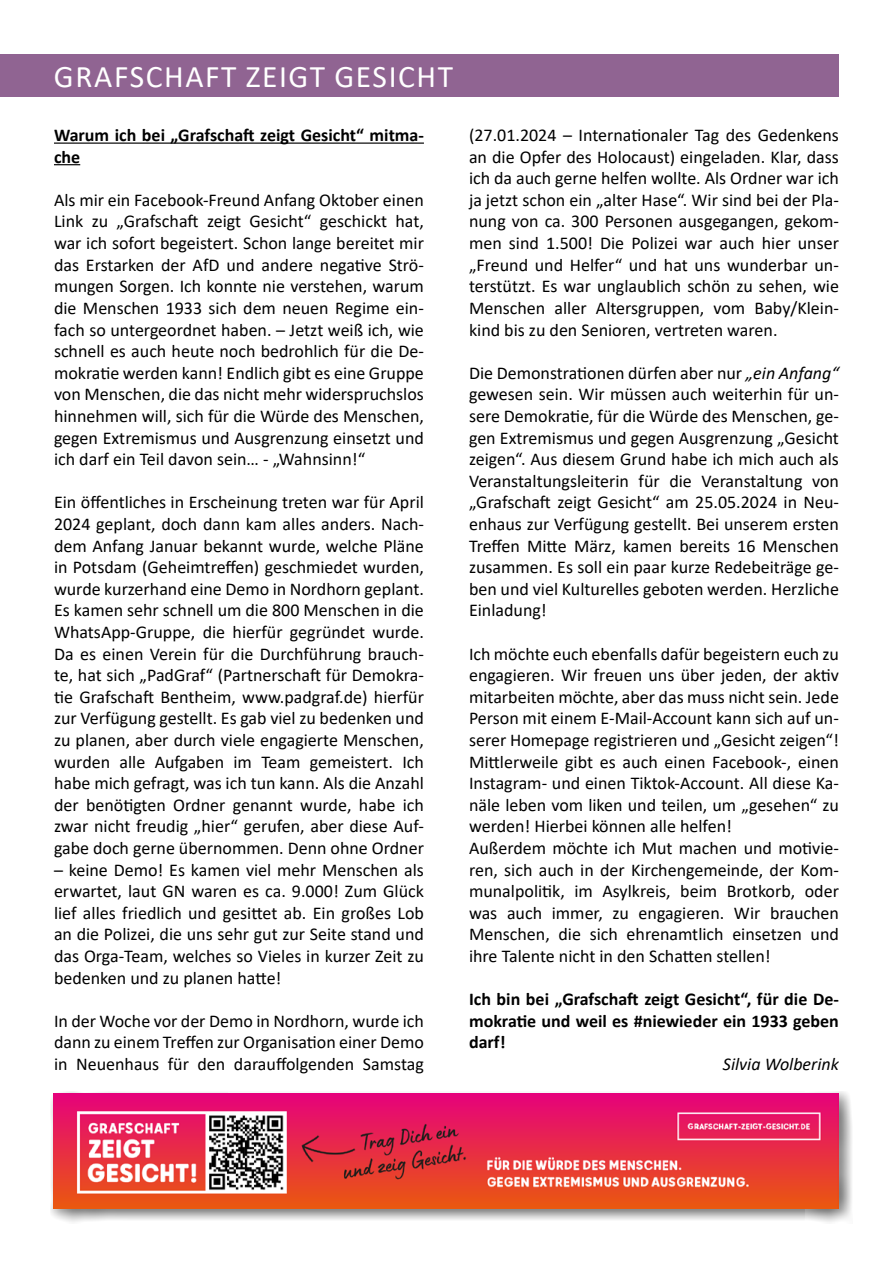
<style>
.page{position:relative;width:893px;height:1263px;background:#fff}
.page>*{position:absolute;margin:0;border:0;box-sizing:border-box;transform-origin:0 0}
.t1{font:31.5px "Calibri";letter-spacing:.05em;color:#fff}
.t2{font:18px/21.6px "Calibri";color:#000;text-align:justify}
.t3{font:700 18px/21.6px "Calibri";color:#000}
.t4{font:italic 18px "Calibri";color:#000}
.s1{font-style:italic}
</style>
<div class="page">
<div style="left:0;top:54px;width:839px;height:43px;background:#906492"></div>
<hr style="left:54px;top:143px;width:370px;height:1px;background:#000">
<svg style="left:54px;top:164px;width:26px;height:1px"></svg>
<div style="left:51px;top:1091px;width:802px;height:132px;background:#000;opacity:.5"></div>
<img style="left:53px;top:1093px;width:786px;height:116px">
<h1 class="t1" style="left:54px;top:55px;width:401px">GRAFSCHAFT ZEIGT GESICHT</h1>
<p class="t3" style="left:54px;top:124px;width:371px">Warum ich bei „Grafschaft zeigt Gesicht“ mitma&shy;che</p>
<p class="t2" style="left:54px;top:189px;width:371px">Als mir ein Facebook-Freund Anfang Oktober einen Link zu „Grafschaft zeigt Gesicht“ geschickt hat, war ich sofort begeistert. Schon lange bereitet mir das Erstarken der AfD und andere negative Strö&shy;mungen Sorgen. Ich konnte nie verstehen, warum die Menschen 1933 sich dem neuen Regime ein&shy;fach so untergeordnet haben. – Jetzt weiß ich, wie schnell es auch heute noch bedrohlich für die De&shy;mokratie werden kann! Endlich gibt es eine Gruppe von Menschen, die das nicht mehr widerspruchslos hinnehmen will, sich für die Würde des Menschen, gegen Extremismus und Ausgrenzung einsetzt und ich darf ein Teil davon sein… - „Wahnsinn!“</p>
<p class="t2" style="left:54px;top:491px;width:371px">Ein öffentliches in Erscheinung treten war für April 2024 geplant, doch dann kam alles anders. Nach&shy;dem Anfang Januar bekannt wurde, welche Pläne in Potsdam (Geheimtreffen) geschmiedet wurden, wurde kurzerhand eine Demo in Nordhorn geplant.<br>Es kamen sehr schnell um die 800 Menschen in die WhatsApp-Gruppe, die hierfür gegründet wurde.<br>Da es einen Verein für die Durchführung brauch&shy;te, hat sich „PadGraf“ (Partnerschaft für Demokra&shy;tie Grafschaft Bentheim, www.padgraf.de) hierfür zur Verfügung gestellt. Es gab viel zu bedenken und zu planen, aber durch viele engagierte Menschen, wurden alle Aufgaben im Team gemeistert. Ich habe mich gefragt, was ich tun kann. Als die Anzahl der benötigten Ordner genannt wurde, habe ich zwar nicht freudig „hier“ gerufen, aber diese Auf&shy;gabe doch gerne übernommen. Denn ohne Ordner</p>
<p class="t2" style="left:54px;top:858px;width:371px">– keine Demo! Es kamen viel mehr Menschen als erwartet, laut GN waren es ca. 9.000! Zum Glück lief alles friedlich und gesittet ab. Ein großes Lob an die Polizei, die uns sehr gut zur Seite stand und das Orga-Team, welches so Vieles in kurzer Zeit zu bedenken und zu planen hatte!</p>
<p class="t2" style="left:54px;top:1009px;width:371px">In der Woche vor der Demo in Nordhorn, wurde ich dann zu einem Treffen zur Organisation einer Demo in Neuenhaus für den darauffolgenden Samstag</p>
<p class="t2" style="left:469px;top:124px;width:371px">(27.01.2024 – Internationaler Tag des Gedenkens an die Opfer des Holocaust) eingeladen. Klar, dass ich da auch gerne helfen wollte. Als Ordner war ich ja jetzt schon ein „alter Hase“. Wir sind bei der Pla&shy;nung von ca. 300 Personen ausgegangen, gekom&shy;men sind 1.500! Die Polizei war auch hier unser „Freund und Helfer“ und hat uns wunderbar un&shy;terstützt. Es war unglaublich schön zu sehen, wie Menschen aller Altersgruppen, vom Baby/Klein&shy;kind bis zu den Senioren, vertreten waren.</p>
<p class="t2" style="left:469px;top:361px;width:371px">Die Demonstrationen dürfen aber nur <span class="s1">„ein Anfang“ </span>gewesen sein. Wir müssen auch weiterhin für un&shy;sere Demokratie, für die Würde des Menschen, ge&shy;gen Extremismus und gegen Ausgrenzung „Gesicht zeigen“. Aus diesem Grund habe ich mich auch als Veranstaltungsleiterin für die Veranstaltung von „Grafschaft zeigt Gesicht“ am 25.05.2024 in Neu&shy;enhaus zur Verfügung gestellt. Bei unserem ersten Treffen Mitte März, kamen bereits 16 Menschen zusammen. Es soll ein paar kurze Redebeiträge ge&shy;ben und viel Kulturelles geboten werden. Herzliche Einladung!</p>
<p class="t2" style="left:469px;top:642px;width:371px;text-align:left">Ich möchte euch ebenfalls dafür begeistern euch zu engagieren. Wir freuen uns über jeden, der aktiv mitarbeiten möchte, aber das muss nicht sein. Jede Person mit einem E-Mail-Account kann sich auf un&shy;serer Homepage registrieren und „Gesicht zeigen“!<br>Mittlerweile gibt es auch einen Facebook-, einen Instagram- und einen Tiktok-Account. All diese Ka&shy;näle leben vom liken und teilen, um „gesehen“ zu werden! Hierbei können alle helfen!<br>Außerdem möchte ich Mut machen und motivie&shy;ren, sich auch in der Kirchengemeinde, der Kom&shy;munalpolitik, im Asylkreis, beim Brotkorb, oder was auch immer, zu engagieren. Wir brauchen Menschen, die sich ehrenamtlich einsetzen und ihre Talente nicht in den Schatten stellen!</p>
<p class="t3" style="left:469px;top:988px;width:371px;text-align:justify">Ich bin bei „Grafschaft zeigt Gesicht“, für die De&shy;mokratie und weil es #niewieder ein 1933 geben darf!</p>
<p class="t4" style="left:723px;top:1051px;width:118px">Silvia Wolberink</p>
</div>
